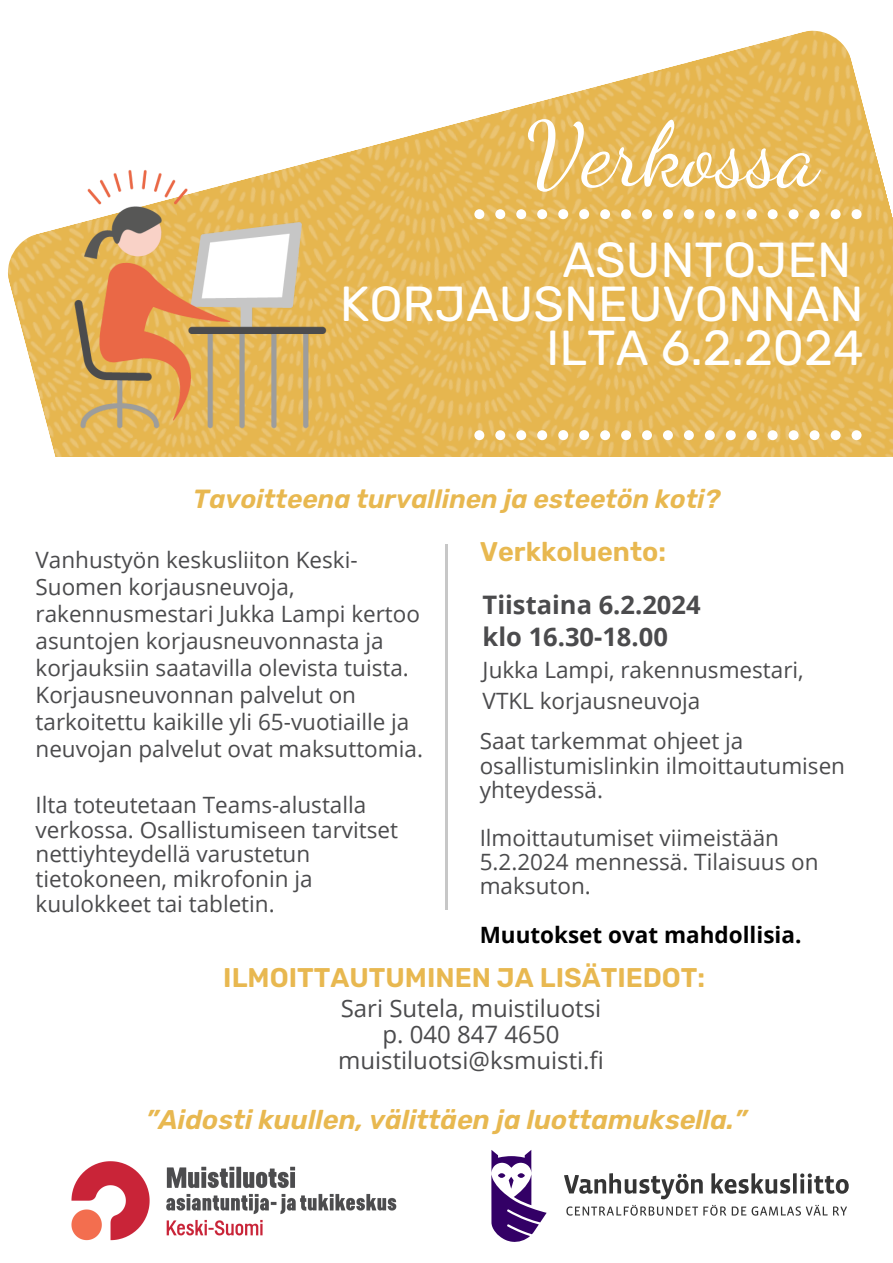
<style>
.page{position:relative;width:893px;height:1263px;background:#fff}
.page>*{position:absolute;margin:0;border:0;box-sizing:border-box;transform-origin:0 0}
.t1{font:90px "Dancing Script";color:#fff}
.t2{font:49.2px "Rubik";color:#fff}
.t3{font:italic 600 27px "Rubik";color:#e8b850}
.t4{font:600 27px "Rubik";color:#e8b850}
.t5{font:italic 600 26.25px "Rubik";color:#e8b850}
.t6{font:700 25.5px "Open Sans";color:#4b4b4d}
.t7{font:24px "Open Sans";color:#4b4b4d}
.t8{font:22.5px/27px "Open Sans";color:#4b4b4d}
.t9{font:700 22.5px "Open Sans";color:#000}
</style>
<div class="page">
<img style="left:8px;top:30px;width:885px;height:427px">
<hr style="left:445px;top:544px;width:3px;height:366px;background:#4b4b4d">
<img style="left:71px;top:1161px;width:326px;height:80px">
<div style="left:474px;top:209px;width:10px;height:10px;background:#fff;border-radius:50%"></div>
<div style="left:495px;top:209px;width:10px;height:10px;background:#fff;border-radius:50%"></div>
<div style="left:516px;top:209px;width:10px;height:10px;background:#fff;border-radius:50%"></div>
<div style="left:537px;top:209px;width:10px;height:10px;background:#fff;border-radius:50%"></div>
<div style="left:558px;top:209px;width:10px;height:10px;background:#fff;border-radius:50%"></div>
<div style="left:579px;top:209px;width:10px;height:10px;background:#fff;border-radius:50%"></div>
<div style="left:600px;top:209px;width:10px;height:10px;background:#fff;border-radius:50%"></div>
<div style="left:621px;top:209px;width:10px;height:10px;background:#fff;border-radius:50%"></div>
<div style="left:642px;top:209px;width:10px;height:10px;background:#fff;border-radius:50%"></div>
<div style="left:663px;top:209px;width:10px;height:10px;background:#fff;border-radius:50%"></div>
<div style="left:684px;top:209px;width:10px;height:10px;background:#fff;border-radius:50%"></div>
<div style="left:705px;top:209px;width:10px;height:10px;background:#fff;border-radius:50%"></div>
<div style="left:726px;top:209px;width:10px;height:10px;background:#fff;border-radius:50%"></div>
<div style="left:746px;top:209px;width:11px;height:10px;background:#fff;border-radius:50%"></div>
<div style="left:767px;top:209px;width:10px;height:10px;background:#fff;border-radius:50%"></div>
<div style="left:788px;top:209px;width:10px;height:10px;background:#fff;border-radius:50%"></div>
<div style="left:809px;top:209px;width:10px;height:10px;background:#fff;border-radius:50%"></div>
<div style="left:830px;top:209px;width:10px;height:10px;background:#fff;border-radius:50%"></div>
<div style="left:851px;top:209px;width:10px;height:10px;background:#fff;border-radius:50%"></div>
<img style="left:36px;top:166px;width:330px;height:264px">
<div style="left:474px;top:430px;width:10px;height:10px;background:#fff;border-radius:50%"></div>
<div style="left:495px;top:430px;width:10px;height:10px;background:#fff;border-radius:50%"></div>
<div style="left:516px;top:430px;width:10px;height:10px;background:#fff;border-radius:50%"></div>
<div style="left:537px;top:430px;width:10px;height:10px;background:#fff;border-radius:50%"></div>
<div style="left:558px;top:430px;width:10px;height:10px;background:#fff;border-radius:50%"></div>
<div style="left:579px;top:430px;width:10px;height:10px;background:#fff;border-radius:50%"></div>
<div style="left:600px;top:430px;width:10px;height:10px;background:#fff;border-radius:50%"></div>
<div style="left:621px;top:430px;width:10px;height:10px;background:#fff;border-radius:50%"></div>
<div style="left:642px;top:430px;width:10px;height:10px;background:#fff;border-radius:50%"></div>
<div style="left:663px;top:430px;width:10px;height:10px;background:#fff;border-radius:50%"></div>
<div style="left:684px;top:430px;width:10px;height:10px;background:#fff;border-radius:50%"></div>
<div style="left:705px;top:430px;width:10px;height:10px;background:#fff;border-radius:50%"></div>
<div style="left:726px;top:430px;width:10px;height:10px;background:#fff;border-radius:50%"></div>
<div style="left:746px;top:430px;width:11px;height:10px;background:#fff;border-radius:50%"></div>
<div style="left:767px;top:430px;width:10px;height:10px;background:#fff;border-radius:50%"></div>
<div style="left:788px;top:430px;width:10px;height:10px;background:#fff;border-radius:50%"></div>
<div style="left:809px;top:430px;width:10px;height:10px;background:#fff;border-radius:50%"></div>
<div style="left:830px;top:430px;width:10px;height:10px;background:#fff;border-radius:50%"></div>
<div style="left:851px;top:430px;width:10px;height:10px;background:#fff;border-radius:50%"></div>
<svg style="left:491px;top:1150px;width:55px;height:92px"></svg>
<svg style="left:564px;top:1173px;width:284px;height:42px"></svg>
<p class="t1" style="left:525px;top:101px;width:294px">Verkossa</p>
<p class="t2" style="left:562px;top:231px;width:291px">ASUNTOJEN</p>
<p class="t2" style="left:340px;top:275px;width:525px">KORJAUSNEUVONNAN</p>
<p class="t2" style="left:546px;top:319px;width:319px">ILTA 6.2.2024</p>
<p class="t5" style="left:193px;top:483px;width:528px">Tavoitteena turvallinen ja esteetön koti?</p>
<p class="t4" style="left:480px;top:536px;width:188px">Verkkoluento:</p>
<p class="t8" style="left:36px;top:546px;width:386px">Vanhustyön keskusliiton Keski-Suomen korjausneuvoja, rakennusmestari Jukka Lampi kertoo asuntojen korjausneuvonnasta ja korjauksiin saatavilla olevista tuista.</p>
<p class="t8" style="left:36px;top:681px;width:389px">Korjausneuvonnan palvelut on tarkoitettu kaikille yli 65-vuotiaille ja neuvojan palvelut ovat maksuttomia.</p>
<p class="t6" style="left:482px;top:586px;width:219px">Tiistaina 6.2.2024</p>
<p class="t6" style="left:482px;top:619px;width:187px">klo 16.30-18.00</p>
<p class="t8" style="left:482px;top:653px;width:323px;line-height:30.9px">Jukka Lampi, rakennusmestari,<br>VTKL korjausneuvoja</p>
<p class="t8" style="left:480px;top:728px;width:367px;line-height:24.2px">Saat tarkemmat ohjeet ja osallistumislinkin ilmoittautumisen yhteydessä.</p>
<p class="t8" style="left:480px;top:825px;width:340px;line-height:24.2px">Ilmoittautumiset viimeistään<br>5.2.2024 mennessä. Tilaisuus on maksuton.</p>
<p class="t9" style="left:480px;top:919px;width:323px">Muutokset ovat mahdollisia.</p>
<p class="t8" style="left:36px;top:792px;width:364px;line-height:24.8px">Ilta toteutetaan Teams-alustalla verkossa. Osallistumiseen tarvitset nettiyhteydellä varustetun tietokoneen, mikrofonin ja kuulokkeet tai tabletin.</p>
<p class="t4" style="left:223px;top:962px;width:483px">ILMOITTAUTUMINEN JA LISÄTIEDOT:</p>
<p class="t7" style="left:341px;top:991px;width:262px">Sari Sutela, muistiluotsi</p>
<p class="t7" style="left:382px;top:1017px;width:178px">p. 040 847 4650</p>
<p class="t7" style="left:338px;top:1043px;width:267px">muistiluotsi@ksmuisti.fi</p>
<p class="t3" style="left:146px;top:1104px;width:602px">”Aidosti kuullen, välittäen ja luottamuksella.”</p>
</div>
